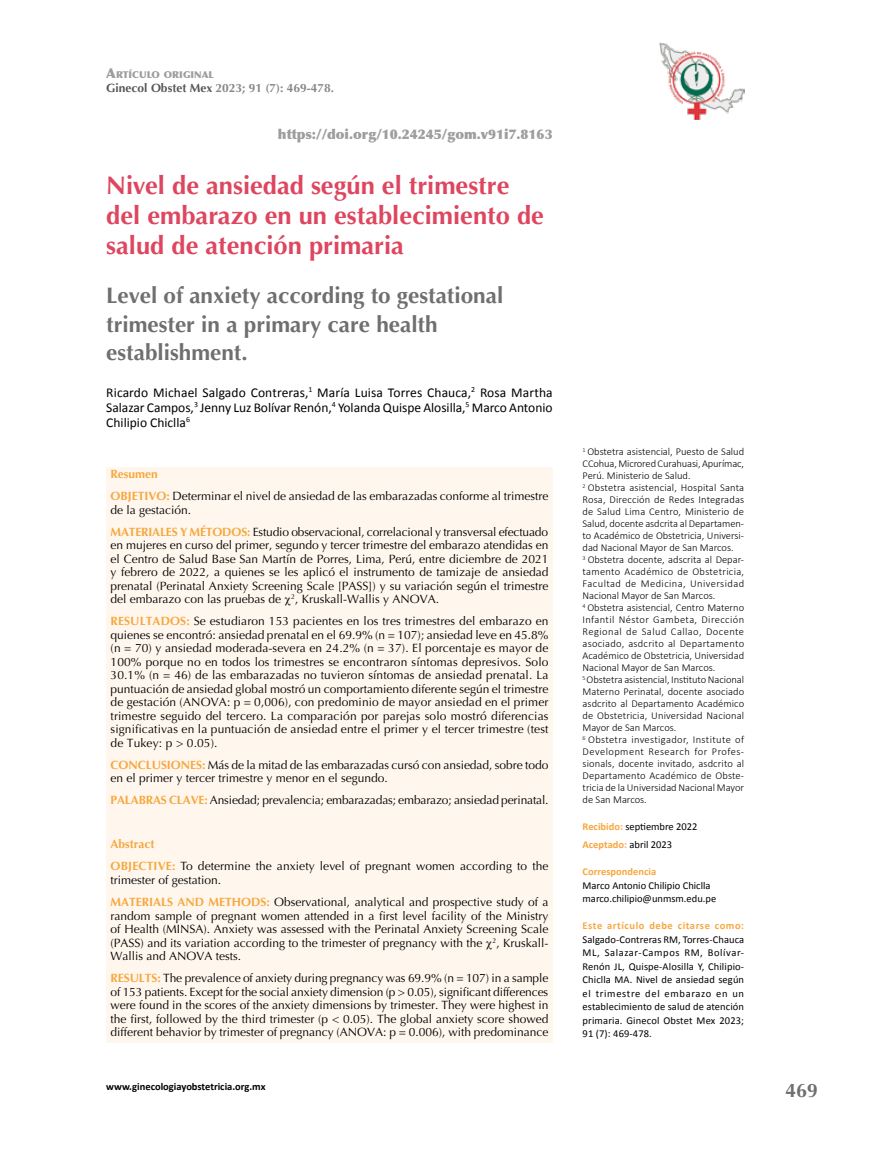
<style>
.page{position:relative;width:893px;height:1149px;background:#fff}
.page>*{position:absolute;margin:0;border:0;box-sizing:border-box;transform-origin:0 0}
.t1{font:700 25.5px/30px "Optima";color:#de465f}
.t2{font:700 22.5px/28.5px "Optima";color:#706f6f}
.t3{font:700 19.5px "Optima";color:#706f6f}
.t4{font:13.5px/15px "Calibri";color:#000;text-align:justify}
.t5{font:900 13.5px "Optima";color:#9d9d9c}
.t6{font:12px/13.5px "Optima";color:#000}
.t7{font:700 12px "Optima";color:#878787}
.t8{font:300 10.5px/12px "Calibri";color:#000}
.t9{font:10.5px/13.5px "Calibri";color:#000}
.t10{font:700 10.5px "Calibri";color:#000}
.t11{font:700 10.5px "Calibri";letter-spacing:.05em;color:#f7a73e}
.t12{font:700 10.5px "Calibri";color:#f7a73e}
.t13{font:900 9.45px "Optima";color:#9d9d9c}
.s1{font-size:13.5px}
.s2{color:#575756}
.s3{font-weight:700;color:#f7a73e}
</style>
<div class="page">
<img style="left:659px;top:43px;width:85px;height:76px">
<div style="left:106px;top:467px;width:447px;height:575px;background:#fff7ee"></div>
<p class="t13" style="left:106px;top:69px;width:109px"><span class="s1">A</span>RTÍCULO ORIGINAL</p>
<p class="t7" style="left:106px;top:81px;width:229px"><span class="s2">Ginecol Obstet Mex</span> 2023; 91 (7): 469-478.</p>
<p class="t5" style="left:278px;top:126px;width:276px">https://doi.org/10.24245/gom.v91i7.8163</p>
<h1 class="t1" style="left:106px;top:170px;width:439px">Nivel de ansiedad según el trimestre del embarazo en un establecimiento de salud de atención primaria</h1>
<h2 class="t2" style="left:106px;top:281px;width:398px">Level of anxiety according to gestational trimester in a primary care health establishment.</h2>
<p class="t4" style="left:106px;top:384px;width:448px">Ricardo Michael Salgado Contreras,<sup>1</sup> María Luisa Torres Chauca,<sup>2</sup> Rosa Martha Salazar Campos,<sup>3</sup> Jenny Luz Bolívar Renón,<sup>4</sup> Yolanda Quispe Alosilla,<sup>5</sup> Marco Antonio Chilipio Chiclla<sup>6</sup></p>
<p class="t6" style="left:111px;top:463px;width:439px;line-height:22px"><span class="s3">Resumen<br>OBJETIVO:</span> Determinar el nivel de ansiedad de las embarazadas conforme al trimestre</p>
<p class="t6" style="left:111px;top:498px;width:439px;line-height:22px">de la gestación.<br><span class="s3">MATERIALES Y MÉTODOS:</span> Estudio observacional, correlacional y transversal efectuado</p>
<p class="t6" style="left:111px;top:538px;width:439px;text-align:justify">en mujeres en curso del primer, segundo y tercer trimestre del embarazo atendidas en el Centro de Salud Base San Martín de Porres, Lima, Perú, entre diciembre de 2021 y febrero de 2022, a quienes se les aplicó el instrumento de tamizaje de ansiedad prenatal (Perinatal Anxiety Screening Scale [PASS]) y su variación según el trimestre del embarazo con las pruebas de <sup>2</sup>, Kruskall-Wallis y ANOVA.</p>
<p class="t6" style="left:111px;top:614px;width:440px;text-align:justify"><span class="s3">RESULTADOS:</span> Se estudiaron 153 pacientes en los tres trimestres del embarazo en quienes se encontró: ansiedad prenatal en el 69.9% (n = 107); ansiedad leve en 45.8% (n = 70) y ansiedad moderada-severa en 24.2% (n = 37). El porcentaje es mayor de 100% porque no en todos los trimestres se encontraron síntomas depresivos. Solo 30.1% (n = 46) de las embarazadas no tuvieron síntomas de ansiedad prenatal. La puntuación de ansiedad global mostró un comportamiento diferente según el trimestre de gestación (ANOVA: p = 0,006), con predominio de mayor ansiedad en el primer trimestre seguido del tercero. La comparación por parejas solo mostró diferencias significativas en la puntuación de ansiedad entre el primer y el tercer trimestre (test de Tukey: p &gt; 0.05).</p>
<p class="t6" style="left:111px;top:758px;width:439px"><span class="s3">CONCLUSIONES:</span> Más de la mitad de las embarazadas cursó con ansiedad, sobre todo en el primer y tercer trimestre y menor en el segundo.</p>
<p class="t6" style="left:111px;top:793px;width:440px"><span class="s3">PALABRAS CLAVE:</span> Ansiedad; prevalencia; embarazadas; embarazo; ansiedad perinatal.</p>
<p class="t6" style="left:111px;top:833px;width:439px;line-height:22px"><span class="s3">Abstract<br>OBJECTIVE:</span> To determine the anxiety level of pregnant women according to the</p>
<p class="t6" style="left:111px;top:868px;width:439px;line-height:22px">trimester of gestation.<br><span class="s3">MATERIALS AND METHODS:</span> Observational, analytical and prospective study of a</p>
<p class="t6" style="left:111px;top:908px;width:439px;text-align:justify">random sample of pregnant women attended in a first level facility of the Ministry of Health (MINSA). Anxiety was assessed with the Perinatal Anxiety Screening Scale (PASS) and its variation according to the trimester of pregnancy with the <sup>2</sup>, Kruskall-Wallis and ANOVA tests.</p>
<p class="t6" style="left:111px;top:971px;width:439px;text-align:justify"><span class="s3">RESULTS:</span> The prevalence of anxiety during pregnancy was 69.9% (n = 107) in a sample of 153 patients. Except for the social anxiety dimension (p &gt; 0.05), significant differences were found in the scores of the anxiety dimensions by trimester. They were highest in the first, followed by the third trimester (p &lt; 0.05). The global anxiety score showed different behavior by trimester of pregnancy (ANOVA: p = 0.006), with predominance</p>
<p class="t10" style="left:106px;top:1079px;width:161px">www.ginecologiayobstetricia.org.mx</p>
<p class="t8" style="left:583px;top:445px;width:163px"><sup>1</sup> Obstetra asistencial, Puesto de Salud CCohua, Microred Curahuasi, Apurímac, Perú. Ministerio de Salud.<br><sup>2</sup> Obstetra asistencial, Hospital Santa Rosa, Dirección de Redes Integradas de Salud Lima Centro, Ministerio de Salud, docente asdcrita al Departamen&shy;to Académico de Obstetricia, Universi&shy;dad Nacional Mayor de San Marcos.<br><sup>3</sup> Obstetra docente, adscrita al Depar&shy;tamento Académico de Obstetricia, Facultad de Medicina, Universidad Nacional Mayor de San Marcos.<br><sup>4</sup> Obstetra asistencial, Centro Materno Infantil Néstor Gambeta, Dirección Regional de Salud Callao, Docente asociado, asdcrito al Departamento Académico de Obstetricia, Universidad Nacional Mayor de San Marcos.<br><sup>5</sup> Obstetra asistencial, Instituto Nacional Materno Perinatal, docente asociado asdcrito al Departamento Académico de Obstetricia, Universidad Nacional Mayor de San Marcos.<br><sup>6</sup> Obstetra investigador, Institute of Development Research for Profes&shy;sionals, docente invitado, asdcrito al Departamento Académico de Obste&shy;tricia de la Universidad Nacional Mayor de San Marcos.</p>
<p class="t9" style="left:583px;top:816px;width:116px;line-height:18px"><span class="s3">Recibido:</span> septiembre 2022<br><span class="s3">Aceptado:</span> abril 2023</p>
<p class="t12" style="left:583px;top:864px;width:75px">Correspondencia</p>
<p class="t9" style="left:583px;top:877px;width:135px">Marco Antonio Chilipio Chiclla marco.chilipio@unmsm.edu.pe</p>
<p class="t11" style="left:583px;top:918px;width:163px">Este artículo debe citarse como:</p>
<p class="t9" style="left:583px;top:931px;width:163px;text-align:justify">Salgado-Contreras RM, Torres-Chauca ML, Salazar-Campos RM, Bolívar-Renón JL, Quispe-Alosilla Y, Chilipio-Chiclla MA. Nivel de ansiedad según el trimestre del embarazo en un establecimiento de salud de atención primaria. Ginecol Obstet Mex 2023; 91 (7): 469-478.</p>
<h3 class="t3" style="left:785px;top:1079px;width:34px">469</h3>
</div>
